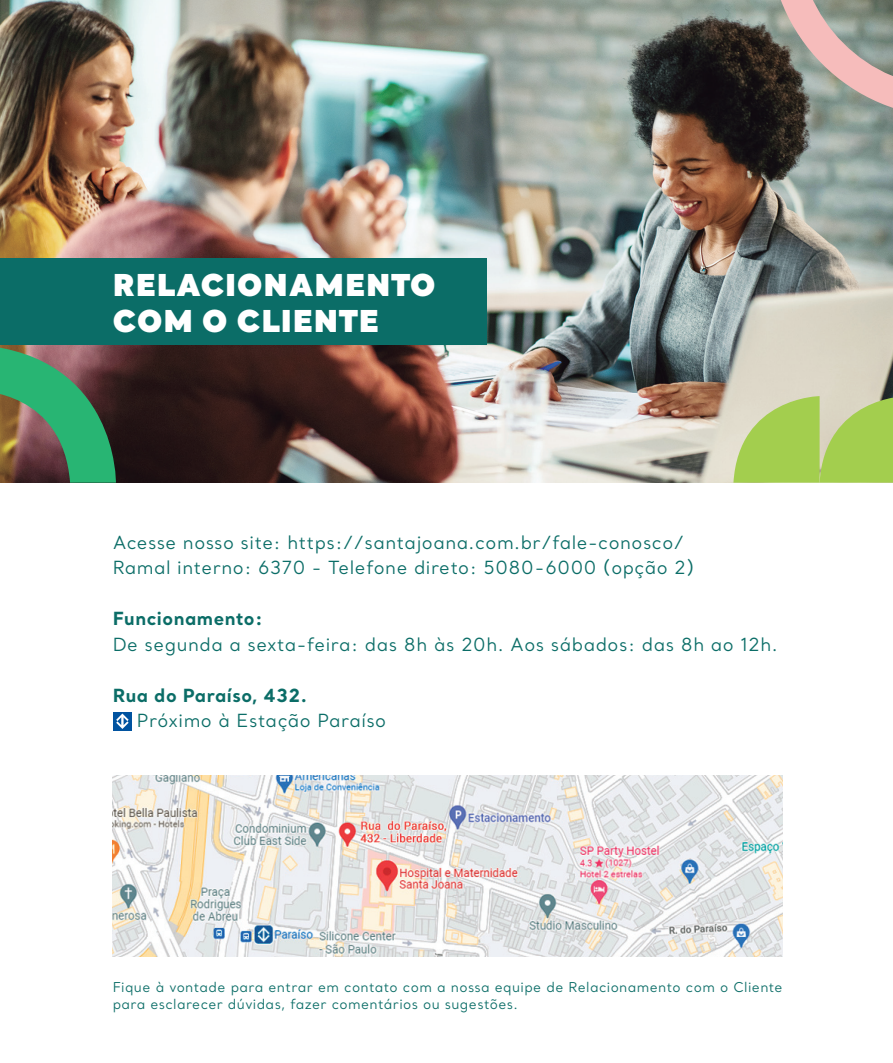
<style>
.page{position:relative;width:893px;height:1063px;background:#fff}
.page>*{position:absolute;margin:0;border:0;box-sizing:border-box;transform-origin:0 0}
.t1{font:900 30px/36px "Santral";letter-spacing:.03em;color:#fff}
.t2{font:18px/25.5px "Santral";letter-spacing:.03em;color:#0b6d67}
.t3{font:700 18px "Santral";letter-spacing:.03em;color:#0b6d67}
.t4{font:13.5px/16.2px "Santral";letter-spacing:.03em;color:#0b6d67}
</style>
<div class="page">
<img style="left:0;top:0;width:893px;height:483px">
<div style="left:0;top:258px;width:487px;height:87px;background:#0b6d67"></div>
<img style="left:113px;top:776px;width:670px;height:181px">
<div style="left:113px;top:712px;width:19px;height:18px;background:#0153a0"></div>
<svg style="left:116px;top:714px;width:13px;height:15px"></svg>
<svg style="left:769px;top:0;width:124px;height:117px;background:#9b918a"></svg>
<svg style="left:0;top:345px;width:117px;height:138px;background:#527a59"></svg>
<svg style="left:733px;top:396px;width:160px;height:87px;background:#b0cf6b"></svg>
<h1 class="t1" style="left:113px;top:266px;width:324px">RELACIONAMENTO<br>COM O CLIENTE</h1>
<p class="t2" style="left:113px;top:529px;width:583px">Acesse nosso site: https://santajoana.com.br/fale-conosco/<br>Ramal interno: 6370 - Telefone direto: 5080-6000 (opção 2)</p>
<p class="t3" style="left:113px;top:606px;width:152px">Funcionamento:</p>
<p class="t2" style="left:113px;top:631px;width:666px">De segunda a sexta-feira: das 8h às 20h. Aos sábados: das 8h ao 12h.</p>
<p class="t3" style="left:113px;top:683px;width:196px">Rua do Paraíso, 432.</p>
<p class="t2" style="left:137px;top:708px;width:251px">Próximo à Estação Paraíso</p>
<p class="t4" style="left:113px;top:979px;width:671px">Fique à vontade para entrar em contato com a nossa equipe de Relacionamento com o Cliente para esclarecer dúvidas, fazer comentários ou sugestões.</p>
</div>
